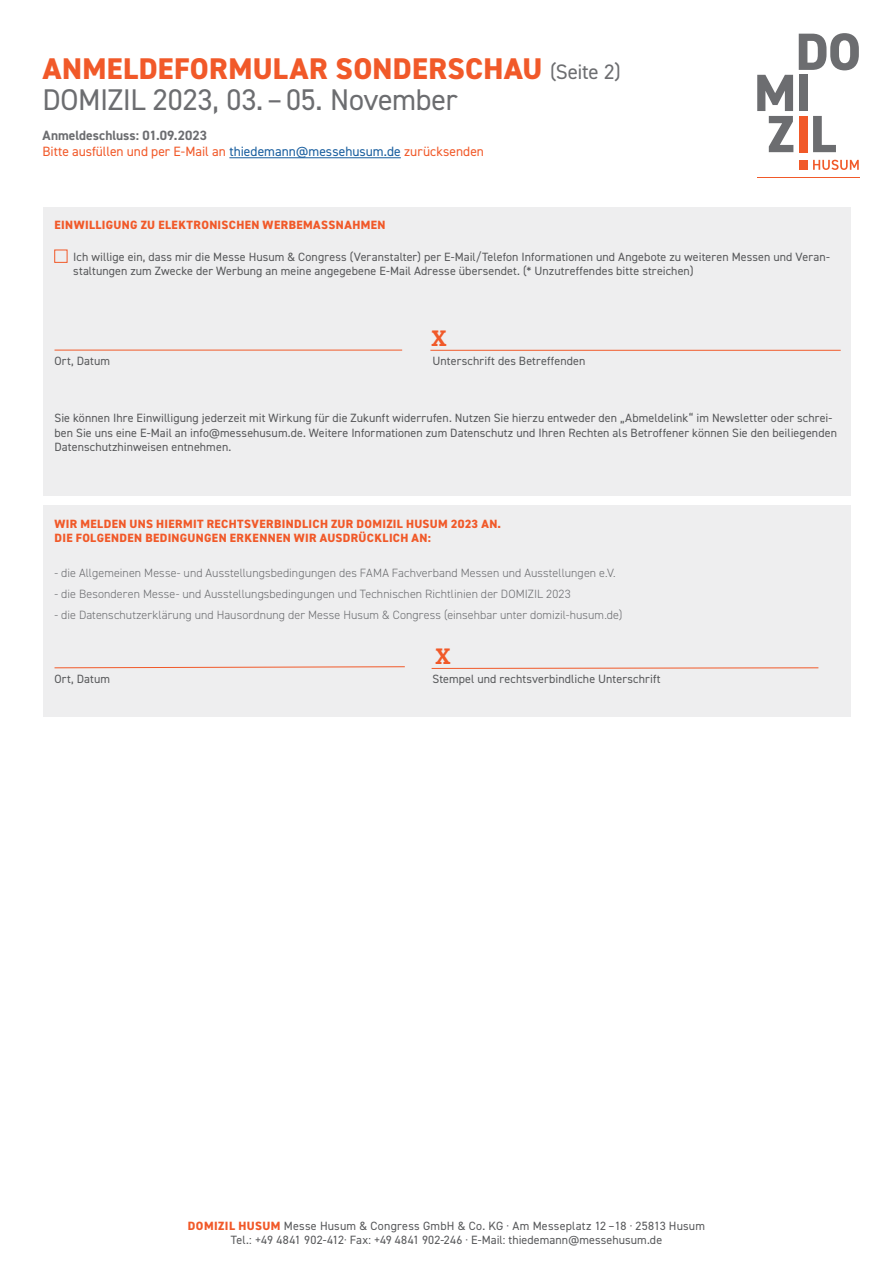
<style>
.page{position:relative;width:893px;height:1263px;background:#fff}
.page>*{position:absolute;margin:0;border:0;box-sizing:border-box;transform-origin:0 0}
.t1{font:800 30px "DIN2014";letter-spacing:.01em;color:#f15929}
.t2{font:30px "DIN2014";letter-spacing:-.01em;color:#6c6d70}
.t3{font:30px "Adelle Condensed Sb";color:#f15929}
.t4{font:13.5px/16.2px "DIN2014";color:#f15929}
.Copy{font:12px/14.4px "DIN2014";letter-spacing:.005em;color:#57585a}
.t5{font:300 12px "DIN2014";letter-spacing:.005em;color:#6c6d70}
.Headline{font:800 12px "DIN2014";letter-spacing:.03em;color:#f15929}
.s1{font-weight:400;font-size:21px;color:#6c6d70}
.s2{font-weight:700;color:#6c6d70}
.s3{color:#175d9e}
.s4{font-weight:800;color:#f15929}
</style>
<div class="page">
<hr style="left:229px;top:157px;width:172px;height:1px;background:#175d9e">
<svg style="left:799px;top:33px;width:60px;height:37px"></svg>
<div style="left:799px;top:75px;width:8px;height:36px;background:#6c6d70"></div>
<svg style="left:757px;top:75px;width:36px;height:77px"></svg>
<div style="left:799px;top:116px;width:8px;height:36px;background:#f15929"></div>
<svg style="left:813px;top:116px;width:23px;height:36px"></svg>
<div style="left:799px;top:160px;width:8px;height:10px;background:#f15929"></div>
<svg style="left:813px;top:160px;width:46px;height:10px"></svg>
<hr style="left:757px;top:177px;width:103px;height:1px;background:#f15929">
<div style="left:43px;top:207px;width:808px;height:509px;background:#eeeeef"></div>
<div style="left:55px;top:250px;width:12px;height:13px;border:1px solid #f15929"></div>
<hr style="left:55px;top:350px;width:347px;height:1px;background:#f15929">
<hr style="left:430px;top:350px;width:411px;height:1px;background:#f15929">
<svg style="left:54px;top:666px;width:351px;height:2px"></svg>
<svg style="left:431px;top:667px;width:388px;height:2px"></svg>
<div style="left:40px;top:496px;width:824px;height:9px;background:#fff"></div>
<p class="t1" style="left:43px;top:48px;width:579px">ANMELDEFORMULAR SONDERSCHAU <span class="s1">(Seite 2)</span></p>
<p class="t2" style="left:43px;top:81px;width:416px">DOMIZIL 2023, 03.–05. November</p>
<p class="t4" style="left:43px;top:127px;width:443px"><span class="s2">Anmeldeschluss: 01.09.2023<br></span>Bitte ausfüllen und per E-Mail an <span class="s3">thiedemann@messehusum.de</span> zurücksenden</p>
<p class="Headline" style="left:55px;top:217px;width:332px">EINWILLIGUNG ZU ELEKTRONISCHEN WERBEMASSNAHMEN</p>
<p class="Copy" style="left:73px;top:249px;width:758px">Ich willige ein, dass mir die Messe Husum &amp; Congress (Veranstalter) per E-Mail/Telefon Informationen und Angebote zu weiteren Messen und Veran&shy;staltungen zum Zwecke der Werbung an meine angegebene E-Mail Adresse übersendet. (* Unzutreffendes bitte streichen)</p>
<p class="t3" style="left:432px;top:313px;width:17px">x</p>
<p class="Copy" style="left:55px;top:353px;width:57px">Ort, Datum</p>
<p class="Copy" style="left:433px;top:353px;width:154px">Unterschrift des Betreffenden</p>
<p class="Copy" style="left:55px;top:411px;width:784px">Sie können Ihre Einwilligung jederzeit mit Wirkung für die Zukunft widerrufen. Nutzen Sie hierzu entweder den „Abmeldelink“ im Newsletter oder schrei&shy;ben Sie uns eine E-Mail an info@messehusum.de. Weitere Informationen zum Datenschutz und Ihren Rechten als Betroffener können Sie den beiliegenden<br>Datenschutzhinweisen entnehmen.</p>
<p class="Headline" style="left:55px;top:515px;width:448px">WIR MELDEN UNS HIERMIT RECHTSVERBINDLICH ZUR DOMIZIL HUSUM 2023 AN.</p>
<p class="Headline" style="left:55px;top:530px;width:378px">DIE FOLGENDEN BEDINGUNGEN ERKENNEN WIR AUSDRÜCKLICH AN:</p>
<p class="t5" style="left:55px;top:565px;width:563px">- die Allgemeinen Messe- und Ausstellungsbedingungen des FAMA Fachverband Messen und Ausstellungen e.V.</p>
<p class="t5" style="left:55px;top:586px;width:517px">- die Besonderen Messe- und Ausstellungsbedingungen und Technischen Richtlinien der DOMIZIL 2023</p>
<p class="t5" style="left:55px;top:608px;width:569px">- die Datenschutzerklärung und Hausordnung der Messe Husum &amp; Congress (einsehbar unter domizil-husum.de)</p>
<p class="t3" style="left:435px;top:632px;width:17px">x</p>
<p class="Copy" style="left:55px;top:671px;width:57px">Ort, Datum</p>
<p class="Copy" style="left:433px;top:671px;width:230px">Stempel und rechtsverbindliche Unterschrift</p>
<p class="Copy" style="left:188px;top:1218px;width:519px;text-align:center"><span class="s4">DOMIZIL HUSUM</span> Messe Husum &amp; Congress GmbH &amp; Co. KG · Am Messeplatz 12 –18 · 25813 Husum<br>Tel.: +49 4841 902-412· Fax: +49 4841 902-246 · E-Mail: thiedemann@messehusum.de</p>
</div>
